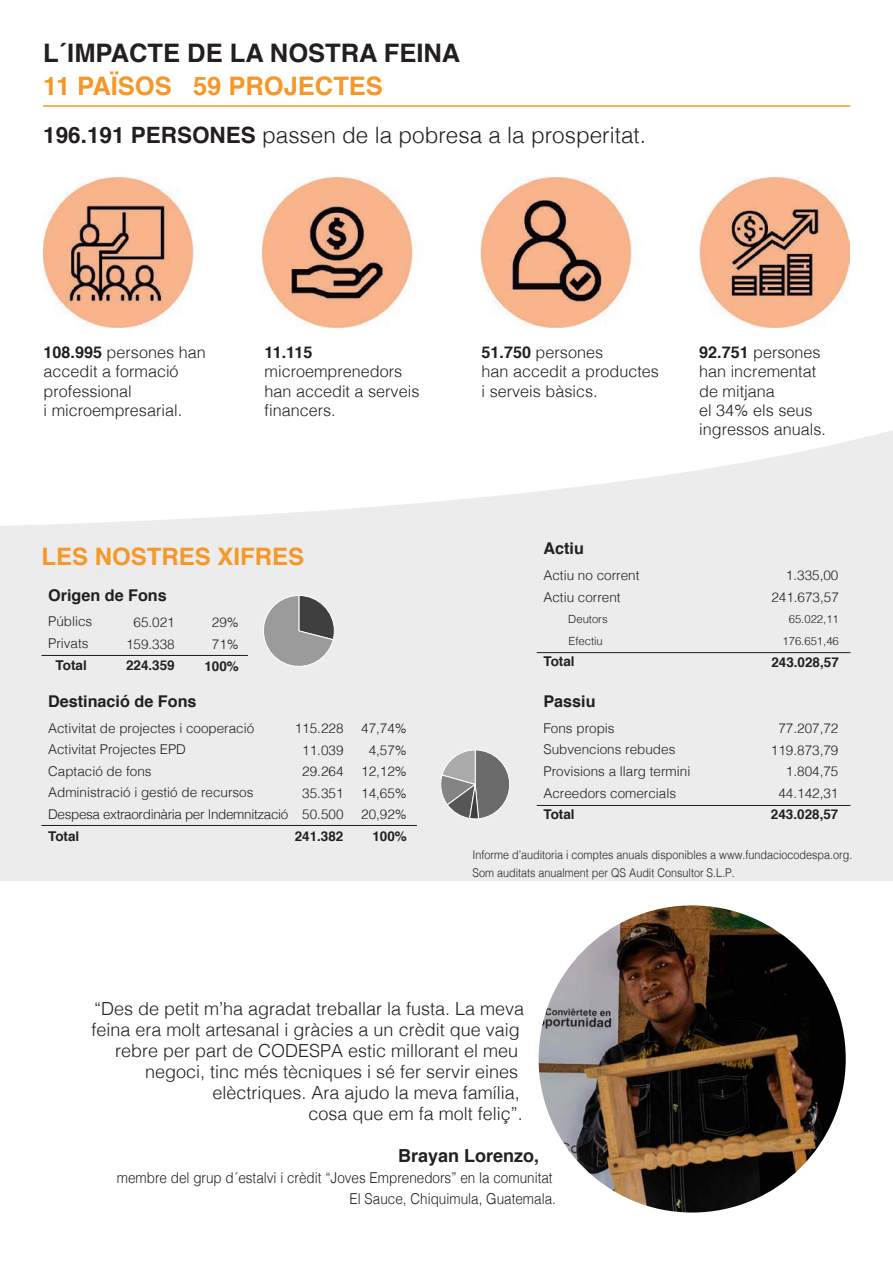
<style>
.page{position:relative;width:893px;height:1263px;background:#fff}
.page>*{position:absolute;margin:0;border:0;box-sizing:border-box;transform-origin:0 0}
.t1{font:700 25.5px "Helvetica";color:#231f20}
.t2{font:700 25.5px "Helvetica";color:#f79727}
.t3{font:700 24px "Helvetica";color:#f79727}
.t4{font:300 22.5px "Helvetica";color:#231f20}
.t5{font:300 18px "Helvetica";color:#231f20}
.t6{font:700 18px "Helvetica";color:#231f20}
.t7{font:300 16.2px "Helvetica";color:#231f20}
.t8{font:700 16.2px "Helvetica";color:#231f20}
.t9{font:300 15px "Helvetica";color:#231f20;scale:.9 1}
.t10{font:300 13.5px "Helvetica";color:#231f20}
.t11{font:700 13.5px "Helvetica";color:#231f20}
.t12{font:300 13.5px "Helvetica";letter-spacing:-.025em;color:#231f20}
.t13{font:300 12px "Helvetica";color:#231f20;scale:.9 1}
.t14{font:300 11.25px/21.6px "Helvetica";color:#231f20;text-align:center}
.s1{font-weight:700}
</style>
<div class="page">
<svg style="left:0;top:430px;width:893px;height:451px;background:#eee"></svg>
<img style="left:43px;top:178px;width:807px;height:150px">
<hr style="left:43px;top:105px;width:807px;height:2px;background:#f79727">
<img style="left:532px;top:899px;width:320px;height:320px;border-radius:160px">
<div style="left:525px;top:892px;width:334px;height:334px;border:14px solid #fff;border-radius:50%"></div>
<hr style="left:41px;top:655px;width:207px;height:1px;background:#231f20">
<svg style="left:260px;top:595px;width:75px;height:75px;background:#a5a5a5"></svg>
<hr style="left:41px;top:825px;width:376px;height:1px;background:#231f20">
<svg style="left:440px;top:750px;width:70px;height:69px;background:#9a9a9a"></svg>
<hr style="left:537px;top:805px;width:313px;height:1px;background:#231f20">
<hr style="left:537px;top:652px;width:313px;height:1px;background:#231f20">
<p class="t1" style="left:43px;top:32px;width:418px">L´IMPACTE DE LA NOSTRA FEINA</p>
<p class="t2" style="left:43px;top:65px;width:341px">11 PAÏSOS 59 PROJECTES</p>
<p class="t4" style="left:43px;top:115px;width:604px"><span class="s1">196.191 PERSONES</span> passen de la pobresa a la prosperitat.</p>
<p class="t7" style="left:44px;top:338px;width:164px"><span class="s1">108.995</span> persones han</p>
<p class="t7" style="left:44px;top:358px;width:137px">accedit a formació</p>
<p class="t7" style="left:44px;top:377px;width:90px">professional</p>
<p class="t7" style="left:44px;top:396px;width:140px">i microempresarial.</p>
<p class="t8" style="left:265px;top:339px;width:49px">11.115</p>
<p class="t7" style="left:265px;top:358px;width:139px">microemprenedors</p>
<p class="t7" style="left:265px;top:377px;width:156px">han accedit a serveis</p>
<p class="t7" style="left:265px;top:396px;width:73px">financers.</p>
<p class="t3" style="left:41px;top:537px;width:264px">LES NOSTRES XIFRES</p>
<p class="t8" style="left:48px;top:582px;width:120px">Origen de Fons</p>
<p class="t10" style="left:48px;top:610px;width:46px">Públics</p>
<p class="t10" style="left:48px;top:632px;width:42px">Privats</p>
<p class="t11" style="left:56px;top:654px;width:33px">Total</p>
<p class="t10" style="left:134px;top:611px;width:43px">65.021</p>
<p class="t10" style="left:126px;top:632px;width:50px">159.338</p>
<p class="t11" style="left:126px;top:654px;width:50px">224.359</p>
<p class="t10" style="left:212px;top:611px;width:28px">29%</p>
<p class="t10" style="left:212px;top:633px;width:28px">71%</p>
<p class="t11" style="left:204px;top:655px;width:36px">100%</p>
<p class="t7" style="left:482px;top:338px;width:123px"><span class="s1">51.750</span> persones</p>
<p class="t7" style="left:482px;top:358px;width:179px">han accedit a productes</p>
<p class="t7" style="left:482px;top:377px;width:118px">i serveis bàsics.</p>
<p class="t7" style="left:699px;top:338px;width:123px"><span class="s1">92.751</span> persones</p>
<p class="t7" style="left:699px;top:358px;width:119px">han incrementat</p>
<p class="t7" style="left:699px;top:377px;width:77px">de mitjana</p>
<p class="t7" style="left:699px;top:396px;width:115px">el 34% els seus</p>
<p class="t7" style="left:699px;top:416px;width:128px">ingressos anuals.</p>
<p class="t8" style="left:543px;top:535px;width:42px">Actiu</p>
<p class="t10" style="left:543px;top:564px;width:97px">Actiu no corrent</p>
<p class="t10" style="left:543px;top:585px;width:79px">Actiu corrent</p>
<p class="t14" style="left:568px;top:607px;width:41px">Deutors</p>
<p class="t14" style="left:568px;top:629px;width:36px">Efectiu</p>
<p class="t11" style="left:543px;top:651px;width:33px">Total</p>
<p class="t10" style="left:786px;top:564px;width:54px">1.335,00</p>
<p class="t10" style="left:771px;top:586px;width:69px">241.673,57</p>
<p class="t14" style="left:782px;top:608px;width:58px">65.022,11<br>176.651,46</p>
<p class="t11" style="left:771px;top:651px;width:69px">243.028,57</p>
<p class="t8" style="left:48px;top:688px;width:150px">Destinació de Fons</p>
<p class="t10" style="left:48px;top:716px;width:208px">Activitat de projectes i cooperació</p>
<p class="t10" style="left:48px;top:738px;width:139px">Activitat Projectes EPD</p>
<p class="t10" style="left:48px;top:759px;width:105px">Captació de fons</p>
<p class="t10" style="left:48px;top:781px;width:207px">Administració i gestió de recursos</p>
<p class="t12" style="left:48px;top:803px;width:242px">Despesa extraordinària per Indemnització</p>
<p class="t11" style="left:48px;top:825px;width:33px">Total</p>
<p class="t10" style="left:295px;top:717px;width:50px">115.228</p>
<p class="t10" style="left:302px;top:738px;width:43px">11.039</p>
<p class="t10" style="left:302px;top:760px;width:43px">29.264</p>
<p class="t10" style="left:302px;top:781px;width:43px">35.351</p>
<p class="t10" style="left:302px;top:803px;width:43px">50.500</p>
<p class="t11" style="left:295px;top:825px;width:50px">241.382</p>
<p class="t10" style="left:361px;top:717px;width:47px">47,74%</p>
<p class="t10" style="left:369px;top:738px;width:40px">4,57%</p>
<p class="t10" style="left:361px;top:760px;width:47px">12,12%</p>
<p class="t10" style="left:361px;top:781px;width:47px">14,65%</p>
<p class="t10" style="left:361px;top:803px;width:47px">20,92%</p>
<p class="t11" style="left:372px;top:825px;width:36px">100%</p>
<p class="t8" style="left:543px;top:688px;width:54px">Passiu</p>
<p class="t10" style="left:543px;top:716px;width:73px">Fons propis</p>
<p class="t10" style="left:543px;top:738px;width:133px">Subvencions rebudes</p>
<p class="t10" style="left:543px;top:760px;width:148px">Provisions a llarg termini</p>
<p class="t10" style="left:543px;top:781px;width:134px">Acreedors comercials</p>
<p class="t11" style="left:543px;top:803px;width:33px">Total</p>
<p class="t10" style="left:778px;top:717px;width:61px">77.207,72</p>
<p class="t10" style="left:771px;top:738px;width:69px">119.873,79</p>
<p class="t10" style="left:786px;top:760px;width:54px">1.804,75</p>
<p class="t10" style="left:778px;top:782px;width:61px">44.142,31</p>
<p class="t11" style="left:771px;top:804px;width:69px">243.028,57</p>
<p class="t13" style="left:472px;top:845px;width:424px">Informe d’auditoria i comptes anuals disponibles a www.fundaciocodespa.org.</p>
<p class="t13" style="left:472px;top:863px;width:293px">Som auditats anualment per QS Audit Consultor S.L.P.</p>
<p class="t5" style="left:94px;top:994px;width:432px">“Des de petit m’ha agradat treballar la fusta. La meva</p>
<p class="t5" style="left:91px;top:1015px;width:430px">feina era molt artesanal i gràcies a un crèdit que vaig</p>
<p class="t5" style="left:115px;top:1036px;width:405px">rebre per part de CODESPA estic millorant el meu</p>
<p class="t5" style="left:145px;top:1057px;width:375px">negoci, tinc més tècniques i sé fer servir eines</p>
<p class="t5" style="left:213px;top:1078px;width:309px">elèctriques. Ara ajudo la meva família,</p>
<p class="t5" style="left:309px;top:1099px;width:216px">cosa que em fa molt feliç”.</p>
<p class="t6" style="left:398px;top:1141px;width:143px">Brayan Lorenzo,</p>
<p class="t9" style="left:117px;top:1165px;width:486px">membre del grup d´estalvi i crèdit “Joves Emprenedors” en la comunitat</p>
<p class="t9" style="left:350px;top:1186px;width:231px">El Sauce, Chiquimula, Guatemala.</p>
</div>
